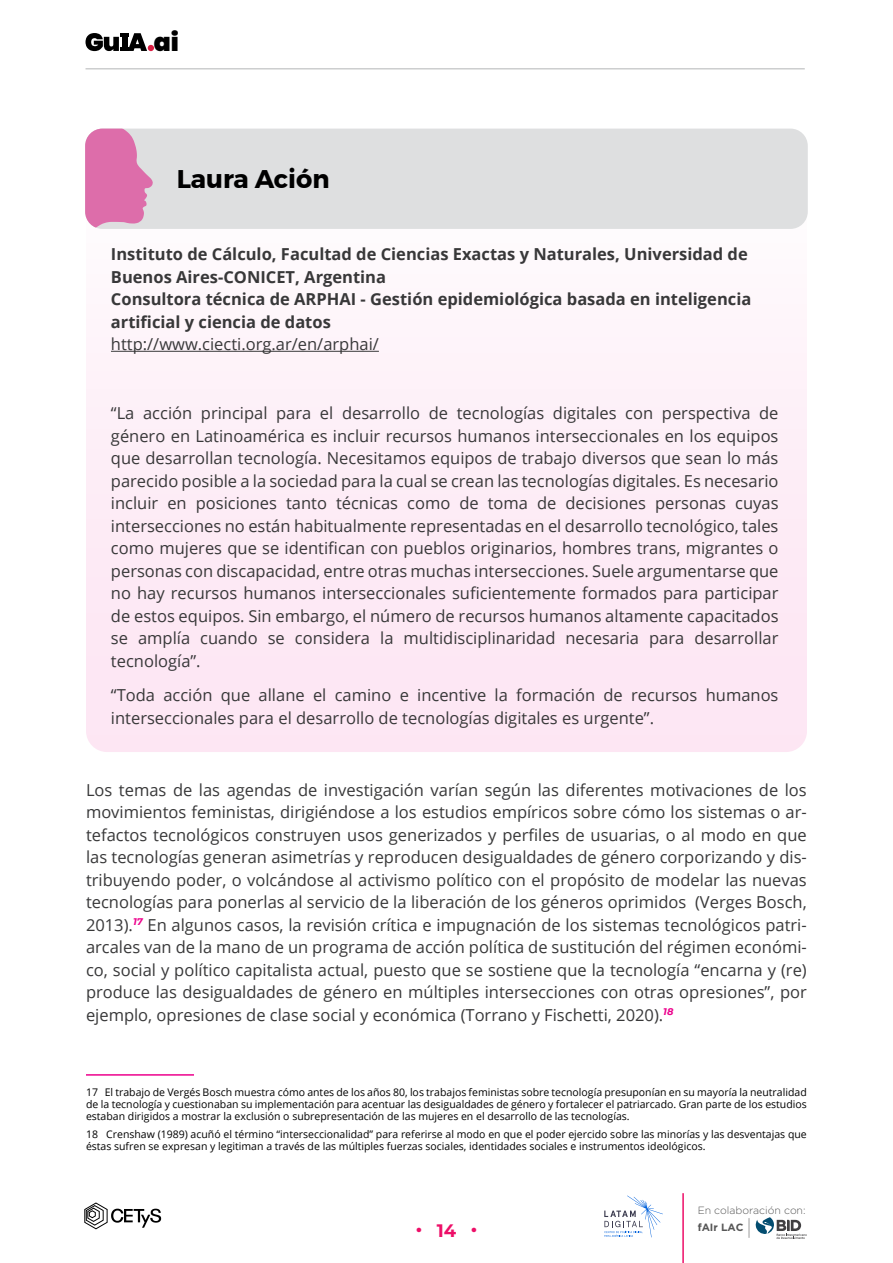
<style>
.page{position:relative;width:893px;height:1263px;background:#fff}
.page>*{position:absolute;margin:0;border:0;box-sizing:border-box;transform-origin:0 0}
.t1{font:700 25.5px "Montserrat";color:#000}
.t2{font:900 25.05px "Poppins";color:#000}
.t3{font:700 18px "Montserrat Alternates";color:#ed0f68}
.t4{font:16.5px/22.5px "Open Sans";color:#383839;text-align:justify}
.t5{font:700 16.5px/22.5px "Open Sans";color:#383839}
.t6{font:10.5px/12px "Open Sans";color:#000;text-align:justify}
.t7{font:300 10.5px "Gotham";color:#575757}
.t8{font:700 10.5px "Gotham";color:#575757}
</style>
<div class="page">
<svg style="left:86px;top:33px;width:68px;height:18px"></svg>
<hr style="left:86px;top:68px;width:719px;height:2px;background:#cdcecf">
<svg style="left:84px;top:1202px;width:77px;height:27px"></svg>
<svg style="left:604px;top:1195px;width:59px;height:42px"></svg>
<svg style="left:748px;top:1217px;width:59px;height:22px"></svg>
<hr style="left:682px;top:1193px;width:2px;height:70px;background:#ed0f68">
<div style="left:86px;top:179px;width:721px;height:573px;background:#fdedf6;border-radius:21px"></div>
<div style="left:153px;top:129px;width:655px;height:100px;background:#dedfe0"></div>
<svg style="left:85px;top:129px;width:68px;height:100px"></svg>
<hr style="left:111px;top:351px;width:268px;height:1px;background:#383839">
<hr style="left:86px;top:1074px;width:108px;height:2px;background:#ec008c">
<h2 class="t2" style="left:154px;top:28px;width:27px">ai</h2>
<h1 class="t1" style="left:177px;top:164px;width:154px">Laura Ación</h1>
<p class="t5" style="left:111px;top:242px;width:642px">Instituto de Cálculo, Facultad de Ciencias Exactas y Naturales, Universidad de Buenos Aires-CONICET, Argentina<br>Consultora técnica de ARPHAI - Gestión epidemiológica basada en inteligencia artificial y ciencia de datos</p>
<p class="t4" style="left:111px;top:332px;width:269px">http://www.ciecti.org.ar/en/arphai/</p>
<p class="t4" style="left:111px;top:401px;width:669px">“La acción principal para el desarrollo de tecnologías digitales con perspectiva de género en Latinoamérica es incluir recursos humanos interseccionales en los equipos que desarrollan tecnología. Necesitamos equipos de trabajo diversos que sean lo más parecido posible a la sociedad para la cual se crean las tecnologías digitales. Es necesario incluir en posiciones tanto técnicas como de toma de decisiones personas cuyas intersecciones no están habitualmente representadas en el desarrollo tecnológico, tales como mujeres que se identifican con pueblos originarios, hombres trans, migrantes o personas con discapacidad, entre otras muchas intersecciones. Suele argumentarse que no hay recursos humanos interseccionales suficientemente formados para participar de estos equipos. Sin embargo, el número de recursos humanos altamente capacitados se amplía cuando se considera la multidisciplinaridad necesaria para desarrollar tecnología”.</p>
<p class="t4" style="left:111px;top:683px;width:669px">“Toda acción que allane el camino e incentive la formación de recursos humanos interseccionales para el desarrollo de tecnologías digitales es urgente”.</p>
<p class="t4" style="left:86px;top:778px;width:722px">Los temas de las agendas de investigación varían según las diferentes motivaciones de los movimientos feministas, dirigiéndose a los estudios empíricos sobre cómo los sistemas o ar&shy;tefactos tecnológicos construyen usos generizados y perfiles de usuarias, o al modo en que las tecnologías generan asimetrías y reproducen desigualdades de género corporizando y dis&shy;tribuyendo poder, o volcándose al activismo político con el propósito de modelar las nuevas tecnologías para ponerlas al servicio de la liberación de los géneros oprimidos (Verges Bosch, 2013).<sup>17</sup> En algunos casos, la revisión crítica e impugnación de los sistemas tecnológicos patri&shy;arcales van de la mano de un programa de acción política de sustitución del régimen económi&shy;co, social y político capitalista actual, puesto que se sostiene que la tecnología “encarna y (re) produce las desigualdades de género en múltiples intersecciones con otras opresiones”, por ejemplo, opresiones de clase social y económica (Torrano y Fischetti, 2020).<sup>18</sup></p>
<p class="t6" style="left:86px;top:1086px;width:722px">17 El trabajo de Vergés Bosch muestra cómo antes de los años 80, los trabajos feministas sobre tecnología presuponían en su mayoría la neutralidad de la tecnología y cuestionaban su implementación para acentuar las desigualdades de género y fortalecer el patriarcado. Gran parte de los estudios estaban dirigidos a mostrar la exclusión o subrepresentación de las mujeres en el desarrollo de las tecnologías.</p>
<p class="t6" style="left:86px;top:1128px;width:722px">18 Crenshaw (1989) acuñó el término “interseccionalidad” para referirse al modo en que el poder ejercido sobre las minorías y las desventajas que éstas sufren se expresan y legitiman a través de las múltiples fuerzas sociales, identidades sociales e instrumentos ideológicos.</p>
<p class="t3" style="left:416px;top:1216px;width:63px">•14•</p>
<p class="t7" style="left:698px;top:1204px;width:109px">En colaboración con:</p>
<p class="t8" style="left:698px;top:1220px;width:47px">fAIr LAC</p>
</div>
